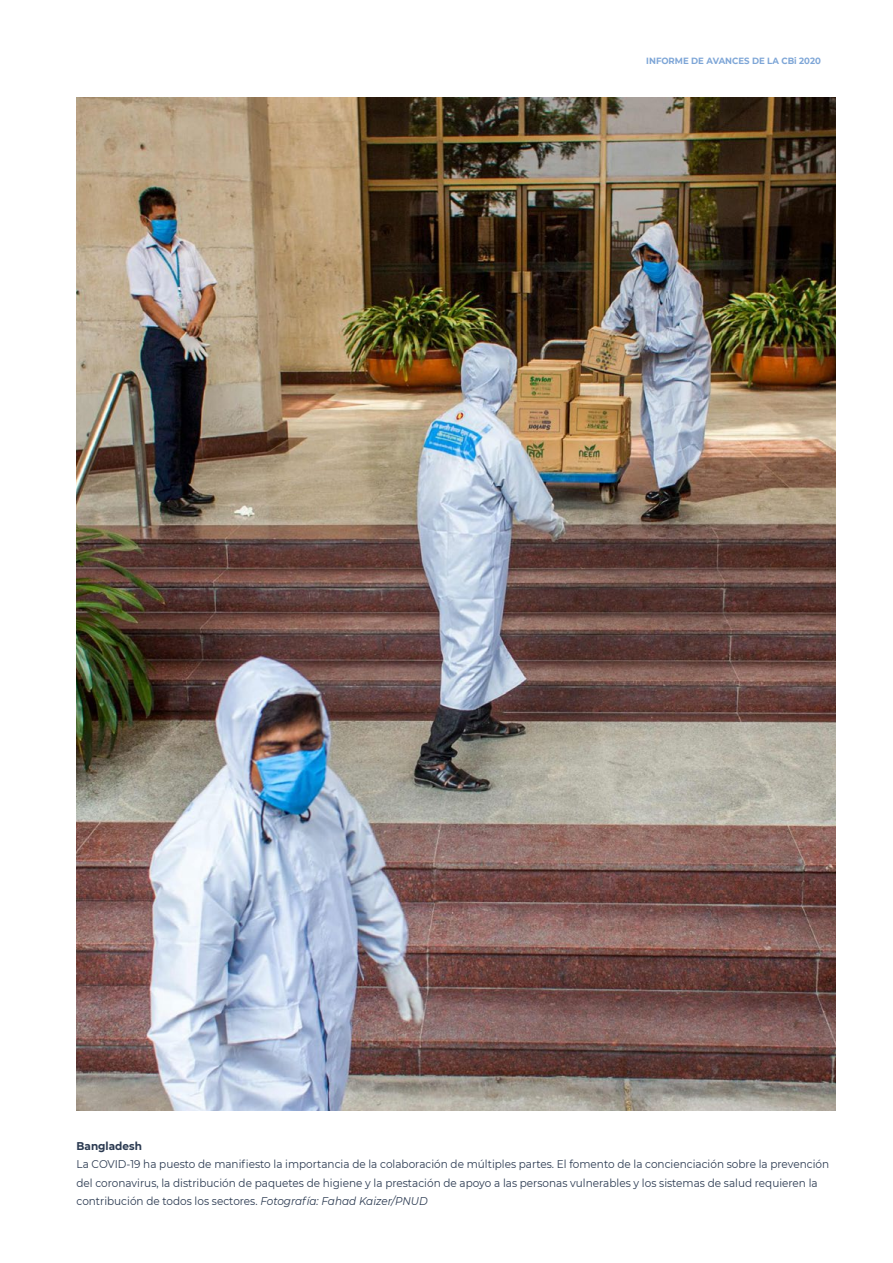
<style>
.page{position:relative;width:893px;height:1263px;background:#fff}
.page>*{position:absolute;margin:0;border:0;box-sizing:border-box;transform-origin:0 0}
.t1{font:11.25px/18px "Montserrat";color:#2b3a51;scale:.93 1}
.t2{font:700 11.25px "Montserrat";color:#2b3a51;scale:.93 1}
.t3{font:700 9px "Montserrat";color:#7ea6d7;scale:.95 1}
.s1{font-style:italic}
</style>
<div class="page">
<img style="left:77px;top:98px;width:758px;height:1012px">
<p class="t3" style="left:646px;top:54px;width:185px">INFORME DE AVANCES DE LA CBi 2020</p>
<p class="t2" style="left:77px;top:1138px;width:72px">Bangladesh</p>
<p class="t1" style="left:77px;top:1155px;width:811px">La COVID-19 ha puesto de manifiesto la importancia de la colaboración de múltiples partes. El fomento de la concienciación sobre la prevención del coronavirus, la distribución de paquetes de higiene y la prestación de apoyo a las personas vulnerables y los sistemas de salud requieren la contribución de todos los sectores. <span class="s1">Fotografía: Fahad Kaizer/PNUD</span></p>
</div>
